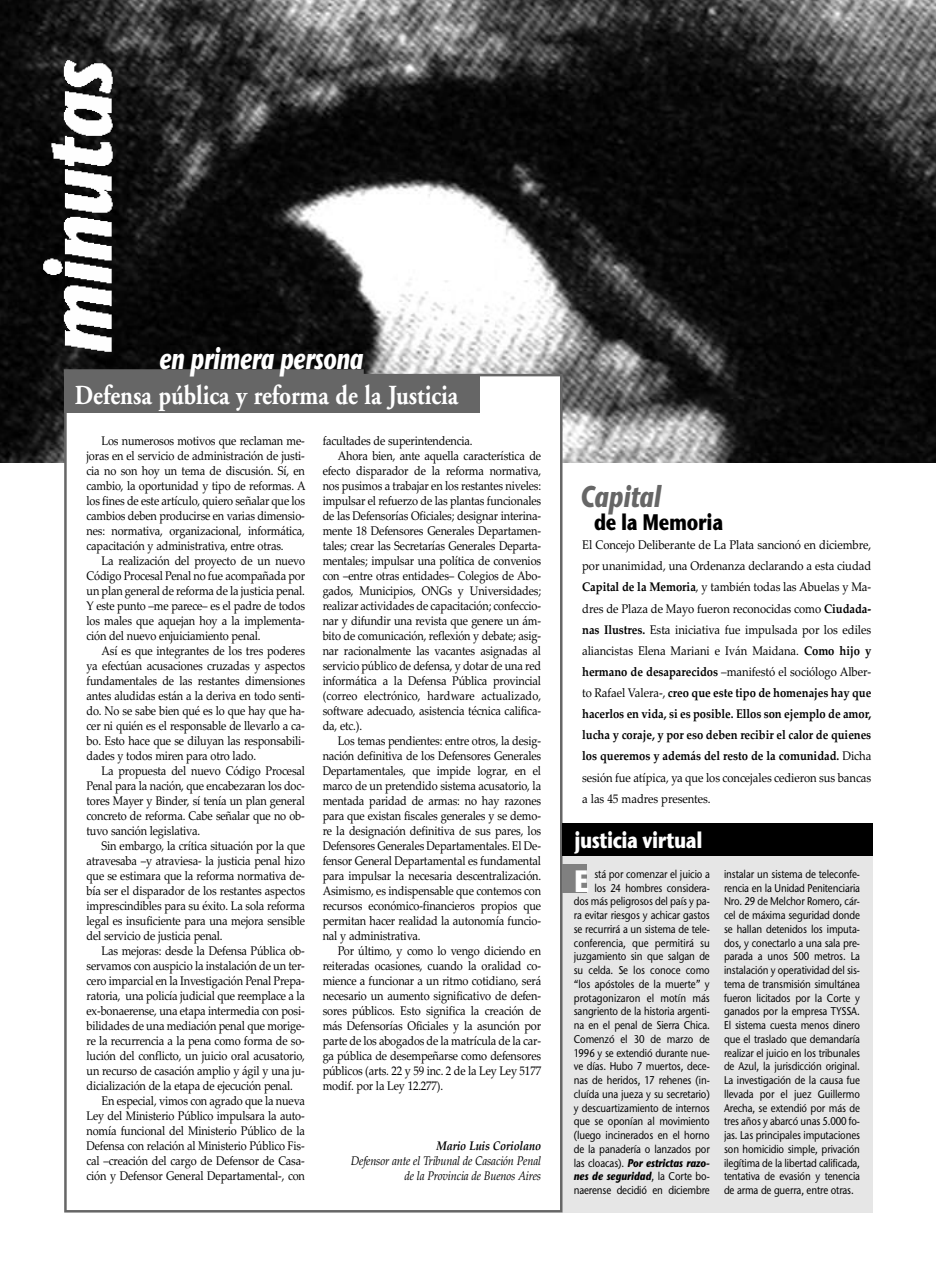
<style>
.page{position:relative;width:936px;height:1276px;background:#fff}
.page>*{position:absolute;margin:0;border:0;box-sizing:border-box;transform-origin:0 0}
.t1{font:30.88px "Stone Sans ITCTT Bold";color:#fff;scale:.85 1}
.t2{font:italic 30px "Stone Sans ITCTT Bold";letter-spacing:-.025em;color:#fff;scale:.75 1}
.t3{font:italic 30px "Stone Sans ITCTT Bold";letter-spacing:-.02em;color:#666;scale:.8 1}
.t4{font:27.5px "Adobe Garamond Bold Os F";color:#fff;scale:.85 1}
.t5{font:22.5px "Stone Sans ITCTT Bold";letter-spacing:-.025em;color:#fff;scale:.8 1}
.t6{font:22.5px "Stone Sans ITCTT Bold";letter-spacing:-.02em;color:#000;scale:.8 1}
.t7{font:12.5px/15px "Palatino Linotype";letter-spacing:-.015em;color:#000;scale:.88 1}
.t8{font:12.5px/21.1px "Palatino Linotype";letter-spacing:-.015em;color:#000;text-align:justify;scale:.9 1}
.t9{font:italic 12.5px/15px "Palatino Linotype";letter-spacing:-.015em;color:#000;text-align:right;scale:.88 1}
.t10{font:italic 700 12.5px "Palatino Linotype";letter-spacing:-.015em;color:#000;scale:.88 1}
.t11{font:11.25px/13.8px "Stone Sans ITCTT Medium";letter-spacing:-.01em;color:#000;text-align:right;scale:.85 1}
.t12{font:italic 11.25px/13.8px "Stone Sans ITCTT Bold";letter-spacing:-.01em;color:#000;scale:.85 1}
.s1{font-weight:700}
.s2{font-family:"Stone Sans ITCTT Medium";font-style:normal}
</style>
<div class="page">
<div style="left:562px;top:823px;width:310px;height:389px;background:#e6e6e6"></div>
<svg style="left:0;top:0;width:935px;height:462px;background:#373737"></svg>
<div style="left:67px;top:376px;width:493px;height:834px;background:#fff"></div>
<div style="left:64px;top:374px;width:415px;height:39px;background:#666"></div>
<img style="left:42px;top:58px;width:78px;height:297px">
<div style="left:562px;top:823px;width:310px;height:33px;background:#000"></div>
<div style="left:64px;top:369px;width:300px;height:5px;background:#666"></div>
<div style="left:562px;top:864px;width:25px;height:28px;background:#808080"></div>
<h2 class="t2" style="left:159px;top:340px;width:274px">en primera persona</h2>
<h3 class="t4" style="left:75px;top:379px;width:452px">Defensa pública y reforma de la Justicia</h3>
<p class="t7" style="left:86px;top:433px;width:250px;text-indent:5px">----Los numerosos motivos que reclaman me&shy;joras en el servicio de administración de justi&shy;cia no son hoy un tema de discusión. Sí, en cambio, la oportunidad y tipo de reformas. A los fines de este artículo, quiero señalar que los cambios deben producirse en varias dimensio&shy;nes: normativa, organizacional, informática, capacitación y administrativa, entre otras. -----La realización del proyecto de un nuevo Código Procesal Penal no fue acompañada por un plan general de reforma de la justicia penal.<br>Y este punto –me parece– es el padre de todos los males que aquejan hoy a la implementa&shy;ción del nuevo enjuiciamiento penal.<br>-----Así es que integrantes de los tres poderes ya efectúan acusaciones cruzadas y aspectos fundamentales de las restantes dimensiones antes aludidas están a la deriva en todo senti&shy;do. No se sabe bien qué es lo que hay que ha&shy;cer ni quién es el responsable de llevarlo a ca&shy;bo. Esto hace que se diluyan las responsabili&shy;dades y todos miren para otro lado.<br>-----La propuesta del nuevo Código Procesal Penal para la nación, que encabezaran los doc&shy;tores Mayer y Binder, sí tenía un plan general concreto de reforma. Cabe señalar que no ob&shy;tuvo sanción legislativa.<br>-----Sin embargo, la crítica situación por la que atravesaba –y atraviesa- la justicia penal hizo que se estimara que la reforma normativa de&shy;bía ser el disparador de los restantes aspectos imprescindibles para su éxito. La sola reforma legal es insuficiente para una mejora sensible del servicio de justicia penal.<br>-----Las mejoras: desde la Defensa Pública ob&shy;servamos con auspicio la instalación de un ter&shy;cero imparcial en la Investigación Penal Prepa&shy;ratoria, una policía judicial que reemplace a la ex-bonaerense, una etapa intermedia con posi&shy;bilidades de una mediación penal que morige&shy;re la recurrencia a la pena como forma de so&shy;lución del conflicto, un juicio oral acusatorio, un recurso de casación amplio y ágil y una ju&shy;dicialización de la etapa de ejecución penal. -----En especial, vimos con agrado que la nueva Ley del Ministerio Público impulsara la auto&shy;nomía funcional del Ministerio Público de la Defensa con relación al Ministerio Público Fis&shy;cal –creación del cargo de Defensor de Casa&shy;ción y Defensor General Departamental-, con</p>
<p class="t7" style="left:323px;top:433px;width:250px">facultades de superintendencia.<br>-----Ahora bien, ante aquella característica de efecto disparador de la reforma normativa, nos pusimos a trabajar en los restantes niveles: impulsar el refuerzo de las plantas funcionales de las Defensorías Oficiales; designar interina&shy;mente 18 Defensores Generales Departamen&shy;tales; crear las Secretarías Generales Departa&shy;mentales; impulsar una política de convenios con –entre otras entidades– Colegios de Abo&shy;gados, Municipios, ONGs y Universidades; realizar actividades de capacitación; confeccio&shy;nar y difundir una revista que genere un ám&shy;bito de comunicación, reflexión y debate; asig&shy;nar racionalmente las vacantes asignadas al servicio público de defensa, y dotar de una red informática a la Defensa Pública provincial (correo electrónico, hardware actualizado, software adecuado, asistencia técnica califica&shy;da, etc.).<br>-----Los temas pendientes: entre otros, la desig&shy;nación definitiva de los Defensores Generales Departamentales, que impide lograr, en el marco de un pretendido sistema acusatorio, la mentada paridad de armas: no hay razones para que existan fiscales generales y se demo&shy;re la designación definitiva de sus pares, los Defensores Generales Departamentales. El De&shy;fensor General Departamental es fundamental para impulsar la necesaria descentralización.<br>Asimismo, es indispensable que contemos con recursos económico-financieros propios que permitan hacer realidad la autonomía funcio&shy;nal y administrativa.<br>-----Por último, y como lo vengo diciendo en reiteradas ocasiones, cuando la oralidad co&shy;mience a funcionar a un ritmo cotidiano, será necesario un aumento significativo de defen&shy;sores públicos. Esto significa la creación de más Defensorías Oficiales y la asunción por parte de los abogados de la matrícula de la car&shy;ga pública de desempeñarse como defensores públicos (arts. 22 y 59 inc. 2 de la Ley Ley 5177 modif. por la Ley 12.277).</p>
<p class="t10" style="left:436px;top:1138px;width:120px">Mario Luis Coriolano</p>
<p class="t9" style="left:351px;top:1153px;width:218px">Defensor ante el Tribunal de Casación Penal de la Provincia de Buenos Aires</p>
<h2 class="t3" style="left:581px;top:478px;width:102px">Capital</h2>
<h3 class="t6" style="left:594px;top:507px;width:163px">de la Memoria</h3>
<p class="t8" style="left:582px;top:534px;width:323px">El Concejo Deliberante de La Plata sancionó en diciembre, por unanimidad, una Ordenanza declarando a esta ciudad <span class="s1">Capital de la Memoria</span>, y también todas las Abuelas y Ma&shy;dres de Plaza de Mayo fueron reconocidas como <span class="s1">Ciudada&shy;nas Ilustres.</span> Esta iniciativa fue impulsada por los ediles aliancistas Elena Mariani e Iván Maidana. <span class="s1">Como hijo y hermano de desaparecidos</span> –manifestó el sociólogo Alber&shy;to Rafael Valera-, <span class="s1">creo que este tipo de homenajes hay que hacerlos en vida, si es posible. Ellos son ejemplo de amor, lucha y coraje, y por eso deben recibir el calor de quienes los queremos y además del resto de la comunidad.</span> Dicha sesión fue atípica, ya que los concejales cedieron sus bancas a las 45 madres presentes.</p>
<h3 class="t5" style="left:574px;top:825px;width:162px">justicia virtual</h3>
<p class="t11" style="left:573px;top:867px;width:161px">stá por comenzar el juicio a<br>los 24 hombres considera-<br>dos más peligrosos del país y pa&shy;ra evitar riesgos y achicar gastos se recurrirá a un sistema de tele&shy;conferencia, que permitirá su juzgamiento sin que salgan de su celda. Se los conoce como “los apóstoles de la muerte” y protagonizaron el motín más sangriento de la historia argenti&shy;na en el penal de Sierra Chica.<br>Comenzó el 30 de marzo de<br>1996 y se extendió durante nue&shy;ve días. Hubo 7 muertos, dece&shy;nas de heridos, 17 rehenes (in&shy;cluída una jueza y su secretario) y descuartizamiento de internos que se oponían al movimiento (luego incinerados en el horno de la panadería o lanzados por</p>
<p class="t12" style="left:573px;top:1155px;width:161px"><span class="s2">las cloacas).</span> Por estrictas razo&shy;nes de seguridad<span class="s2">, la Corte bo-</span></p>
<p class="t11" style="left:573px;top:1183px;width:161px">naerense decidió en diciembre</p>
<h1 class="t1" style="left:573px;top:861px;width:20px">E</h1>
<p class="t11" style="left:724px;top:867px;width:161px;text-align:justify">instalar un sistema de teleconfe&shy;rencia en la Unidad Penitenciaria Nro. 29 de Melchor Romero, cár&shy;cel de máxima seguridad donde se hallan detenidos los imputa&shy;dos, y conectarlo a una sala pre&shy;parada a unos 500 metros. La instalación y operatividad del sis&shy;tema de transmisión simultánea fueron licitados por la Corte y ganados por la empresa TYSSA.<br>El sistema cuesta menos dinero que el traslado que demandaría realizar el juicio en los tribunales de Azul, la jurisdicción original.<br>La investigación de la causa fue llevada por el juez Guillermo Arecha, se extendió por más de tres años y abarcó unas 5.000 fo&shy;jas. Las principales imputaciones son homicidio simple, privación ilegítima de la libertad calificada, tentativa de evasión y tenencia de arma de guerra, entre otras.</p>
</div>
